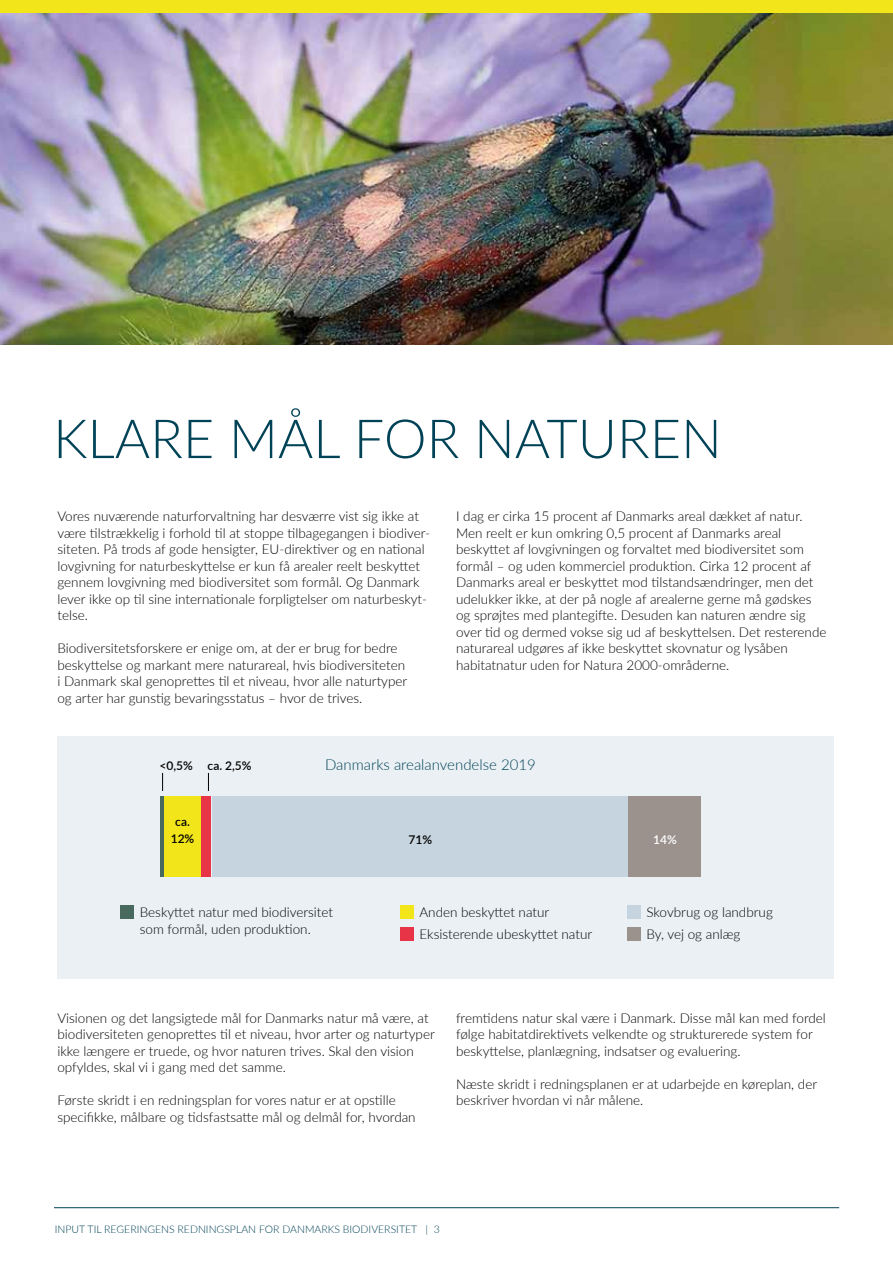
<style>
.page{position:relative;width:893px;height:1263px;background:#fff}
.page>*{position:absolute;margin:0;border:0;box-sizing:border-box;transform-origin:0 0}
.t1{font:300 54px "Lato";color:#004357}
.t2{font:300 15px "Lato";color:#004357}
.t3{font:300 13.5px/16.5px "Lato";color:#000}
.t4{font:600 12px/16.5px "Lato";color:#000;text-align:center}
.t5{font:600 12px "Lato";color:#fff}
.t6{font:300 10.5px "Lato";color:#004357}
</style>
<div class="page">
<hr style="left:54px;top:1207px;width:785px;height:1px;background:#004357">
<img style="left:0;top:13px;width:893px;height:331px">
<div style="left:0;top:0;width:893px;height:13px;background:#f2e61a"></div>
<div style="left:57px;top:736px;width:776px;height:242px;background:#ebf0f4"></div>
<div style="left:120px;top:905px;width:14px;height:14px;background:#47695e"></div>
<div style="left:400px;top:905px;width:14px;height:14px;background:#f2e61a"></div>
<div style="left:400px;top:927px;width:14px;height:14px;background:#e73446"></div>
<div style="left:627px;top:927px;width:14px;height:14px;background:#9b928e"></div>
<div style="left:627px;top:905px;width:14px;height:14px;background:#c5d4de"></div>
<div style="left:160px;top:796px;width:5px;height:80px;background:#47695e"></div>
<div style="left:200px;top:796px;width:11px;height:80px;background:#e73446"></div>
<div style="left:165px;top:796px;width:36px;height:80px;background:#f2e61a"></div>
<div style="left:627px;top:796px;width:74px;height:80px;background:#9b928e"></div>
<div style="left:212px;top:796px;width:415px;height:80px;background:#c5d4de"></div>
<svg style="left:162px;top:773px;width:1px;height:18px"></svg>
<svg style="left:208px;top:773px;width:1px;height:18px"></svg>
<h1 class="t1" style="left:53px;top:401px;width:670px">KLARE MÅL FOR NATUREN</h1>
<p class="t3" style="left:57px;top:508px;width:374px">Vores nuværende naturforvaltning har desværre vist sig ikke at være tilstrækkelig i forhold til at stoppe tilbagegangen i biodiver&shy;siteten. På trods af gode hensigter, EU-direktiver og en national lovgivning for naturbeskyttelse er kun få arealer reelt beskyttet gennem lovgivning med biodiversitet som formål. Og Danmark lever ikke op til sine internationale forpligtelser om naturbeskyt&shy;telse.</p>
<p class="t3" style="left:57px;top:639px;width:351px">Biodiversitetsforskere er enige om, at der er brug for bedre beskyttelse og markant mere naturareal, hvis biodiversiteten i Danmark skal genoprettes til et niveau, hvor alle naturtyper og arter har gunstig bevaringsstatus – hvor de trives.</p>
<p class="t3" style="left:456px;top:507px;width:372px">I dag er cirka 15 procent af Danmarks areal dækket af natur.<br>Men reelt er kun omkring 0,5 procent af Danmarks areal beskyttet af lovgivningen og forvaltet med biodiversitet som formål – og uden kommerciel produktion. Cirka 12 procent af Danmarks areal er beskyttet mod tilstandsændringer, men det udelukker ikke, at der på nogle af arealerne gerne må gødskes og sprøjtes med plantegifte. Desuden kan naturen ændre sig over tid og dermed vokse sig ud af beskyttelsen. Det resterende naturareal udgøres af ikke beskyttet skovnatur og lysåben habitatnatur uden for Natura 2000-områderne.</p>
<p class="t4" style="left:160px;top:757px;width:94px">&lt;0,5% ca. 2,5%</p>
<p class="t2" style="left:325px;top:754px;width:212px">Danmarks arealanvendelse 2019</p>
<p class="t4" style="left:171px;top:813px;width:25px">ca.<br>12%</p>
<p class="t4" style="left:408px;top:830px;width:25px">71%</p>
<p class="t5" style="left:653px;top:830px;width:25px">14%</p>
<p class="t3" style="left:140px;top:904px;width:195px">Beskyttet natur med biodiversitet som formål, uden produktion.</p>
<p class="t3" style="left:419px;top:901px;width:174px;line-height:21.6px">Anden beskyttet natur<br>Eksisterende ubeskyttet natur</p>
<p class="t3" style="left:647px;top:904px;width:128px">Skovbrug og landbrug</p>
<p class="t3" style="left:647px;top:926px;width:95px">By, vej og anlæg</p>
<p class="t3" style="left:57px;top:1009px;width:379px">Visionen og det langsigtede mål for Danmarks natur må være, at biodiversiteten genoprettes til et niveau, hvor arter og naturtyper ikke længere er truede, og hvor naturen trives. Skal den vision opfyldes, skal vi i gang med det samme.</p>
<p class="t3" style="left:57px;top:1092px;width:360px">Første skridt i en redningsplan for vores natur er at opstille specifikke, målbare og tidsfastsatte mål og delmål for, hvordan</p>
<p class="t3" style="left:456px;top:1009px;width:371px">fremtidens natur skal være i Danmark. Disse mål kan med fordel følge habitatdirektivets velkendte og strukturerede system for beskyttelse, planlægning, indsatser og evaluering.</p>
<p class="t3" style="left:456px;top:1075px;width:363px">Næste skridt i redningsplanen er at udarbejde en køreplan, der beskriver hvordan vi når målene.</p>
<p class="t6" style="left:55px;top:1222px;width:386px">INPUT TIL REGERINGENS REDNINGSPLAN FOR DANMARKS BIODIVERSITET | 3</p>
</div>
